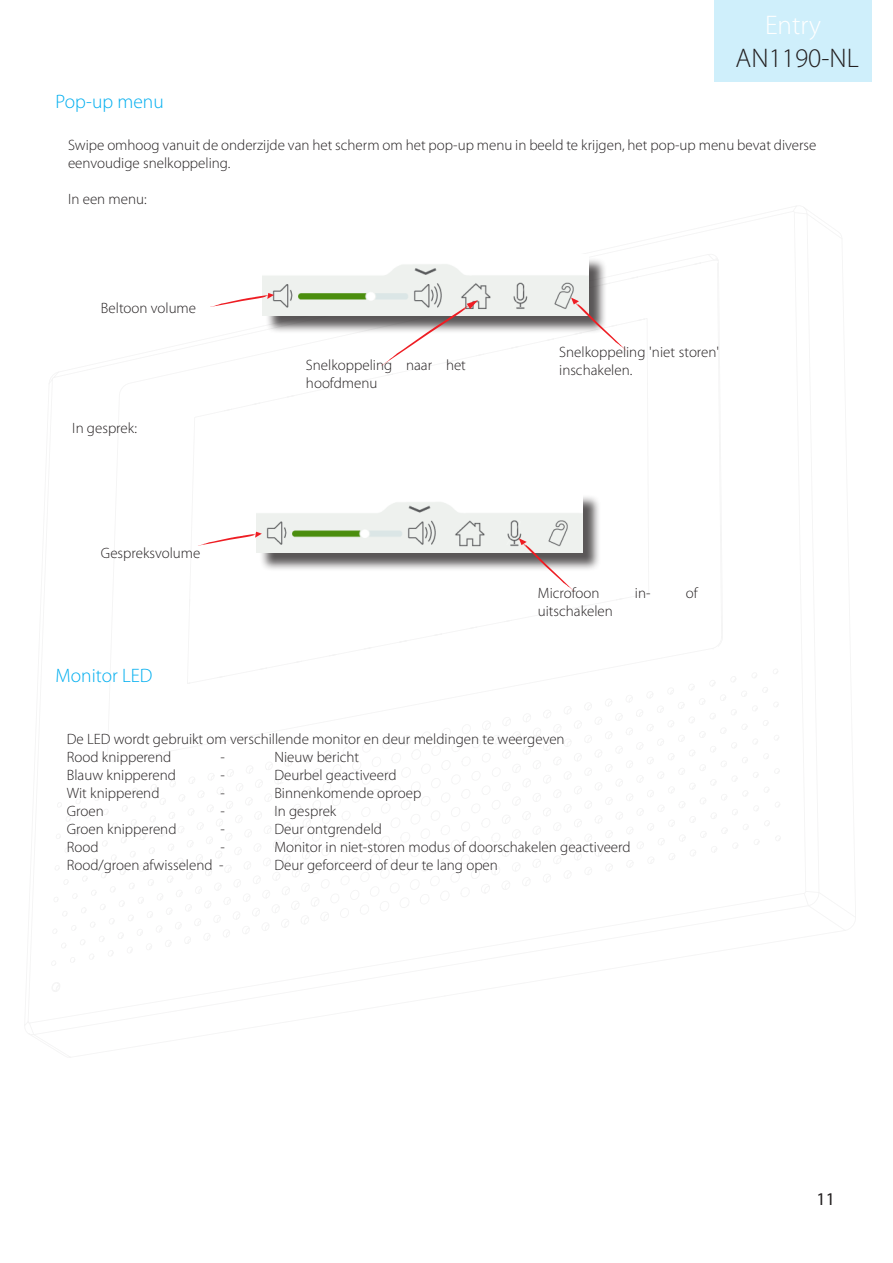
<style>
.page{position:relative;width:893px;height:1263px;background:#fff}
.page>*{position:absolute;margin:0;border:0;box-sizing:border-box;transform-origin:0 0}
.t1{font:300 27px "Myriad Pro";color:#231f20}
.t2{font:300 27px "Myriad Pro";color:#fff}
.Section_title{font:300 19.5px "Myriad Pro";color:#00aeef}
.t3{font:18px "Myriad Pro";color:#231f20}
.Text_-_9pt_Bold_Tile{font:300 15px/18px "Myriad Pro";color:#231f20}
</style>
<div class="page">
<div style="left:714px;top:0;width:158px;height:81px;background:#cfeffb"></div>
<div style="left:265px;top:257px;width:342px;height:77px;background:#231f20;opacity:.75"></div>
<img style="left:263px;top:257px;width:326px;height:58px">
<div style="left:259px;top:494px;width:342px;height:78px;background:#231f20;opacity:.75"></div>
<img style="left:257px;top:494px;width:326px;height:59px">
<svg style="left:571px;top:298px;width:55px;height:53px"></svg>
<svg style="left:380px;top:300px;width:98px;height:66px"></svg>
<svg style="left:210px;top:293px;width:64px;height:14px"></svg>
<svg style="left:198px;top:532px;width:64px;height:14px"></svg>
<svg style="left:519px;top:538px;width:55px;height:53px"></svg>
<h1 class="t2" style="left:765px;top:8px;width:58px">Entry</h1>
<p class="Section_title" style="left:56px;top:90px;width:110px">Pop-up menu</p>
<h1 class="t1" style="left:736px;top:41px;width:125px">AN1190-NL</h1>
<p class="Text_-_9pt_Bold_Tile" style="left:68px;top:136px;width:750px">Swipe omhoog vanuit de onderzijde van het scherm om het pop-up menu in beeld te krijgen, het pop-up menu bevat diverse eenvoudige snelkoppeling.</p>
<p class="Text_-_9pt_Bold_Tile" style="left:68px;top:190px;width:80px">In een menu:</p>
<p class="Text_-_9pt_Bold_Tile" style="left:101px;top:298px;width:97px">Beltoon volume</p>
<p class="Text_-_9pt_Bold_Tile" style="left:72px;top:418px;width:66px">In gesprek:</p>
<p class="Text_-_9pt_Bold_Tile" style="left:101px;top:544px;width:101px">Gespreksvolume</p>
<p class="Section_title" style="left:56px;top:664px;width:98px">Monitor LED</p>
<p class="Text_-_9pt_Bold_Tile" style="left:306px;top:356px;width:161px">Snelkoppeling naar het hoofdmenu</p>
<p class="Text_-_9pt_Bold_Tile" style="left:559px;top:343px;width:161px">Snelkoppeling 'niet storen' inschakelen.</p>
<p class="Text_-_9pt_Bold_Tile" style="left:538px;top:584px;width:63px">Microfoon</p>
<p class="Text_-_9pt_Bold_Tile" style="left:635px;top:584px;width:17px">in-</p>
<p class="Text_-_9pt_Bold_Tile" style="left:686px;top:584px;width:13px">of</p>
<p class="Text_-_9pt_Bold_Tile" style="left:538px;top:602px;width:77px">uitschakelen</p>
<p class="Text_-_9pt_Bold_Tile" style="left:67px;top:730px;width:499px">De LED wordt gebruikt om verschillende monitor en deur meldingen te weergeven</p>
<p class="Text_-_9pt_Bold_Tile" style="left:67px;top:748px;width:106px">Rood knipperend</p>
<p class="Text_-_9pt_Bold_Tile" style="left:220px;top:748px;width:6px">-</p>
<p class="Text_-_9pt_Bold_Tile" style="left:274px;top:748px;width:86px">Nieuw bericht</p>
<p class="Text_-_9pt_Bold_Tile" style="left:67px;top:766px;width:111px">Blauw knipperend</p>
<p class="Text_-_9pt_Bold_Tile" style="left:220px;top:766px;width:6px">-</p>
<p class="Text_-_9pt_Bold_Tile" style="left:274px;top:766px;width:124px">Deurbel geactiveerd</p>
<p class="Text_-_9pt_Bold_Tile" style="left:67px;top:784px;width:94px">Wit knipperend</p>
<p class="Text_-_9pt_Bold_Tile" style="left:220px;top:784px;width:6px">-</p>
<p class="Text_-_9pt_Bold_Tile" style="left:274px;top:784px;width:148px">Binnenkomende oproep</p>
<p class="Text_-_9pt_Bold_Tile" style="left:67px;top:802px;width:38px">Groen</p>
<p class="Text_-_9pt_Bold_Tile" style="left:220px;top:802px;width:6px">-</p>
<p class="Text_-_9pt_Bold_Tile" style="left:274px;top:802px;width:63px">In gesprek</p>
<p class="Text_-_9pt_Bold_Tile" style="left:67px;top:820px;width:111px">Groen knipperend</p>
<p class="Text_-_9pt_Bold_Tile" style="left:220px;top:820px;width:6px">-</p>
<p class="Text_-_9pt_Bold_Tile" style="left:274px;top:820px;width:109px">Deur ontgrendeld</p>
<p class="Text_-_9pt_Bold_Tile" style="left:67px;top:838px;width:33px">Rood</p>
<p class="Text_-_9pt_Bold_Tile" style="left:220px;top:838px;width:6px">-</p>
<p class="Text_-_9pt_Bold_Tile" style="left:274px;top:838px;width:358px">Monitor in niet-storen modus of doorschakelen geactiveerd</p>
<p class="Text_-_9pt_Bold_Tile" style="left:67px;top:856px;width:158px">Rood/groen afwisselend -</p>
<p class="Text_-_9pt_Bold_Tile" style="left:274px;top:856px;width:225px">Deur geforceerd of deur te lang open</p>
<p class="t3" style="left:816px;top:1187px;width:20px">11</p>
</div>
